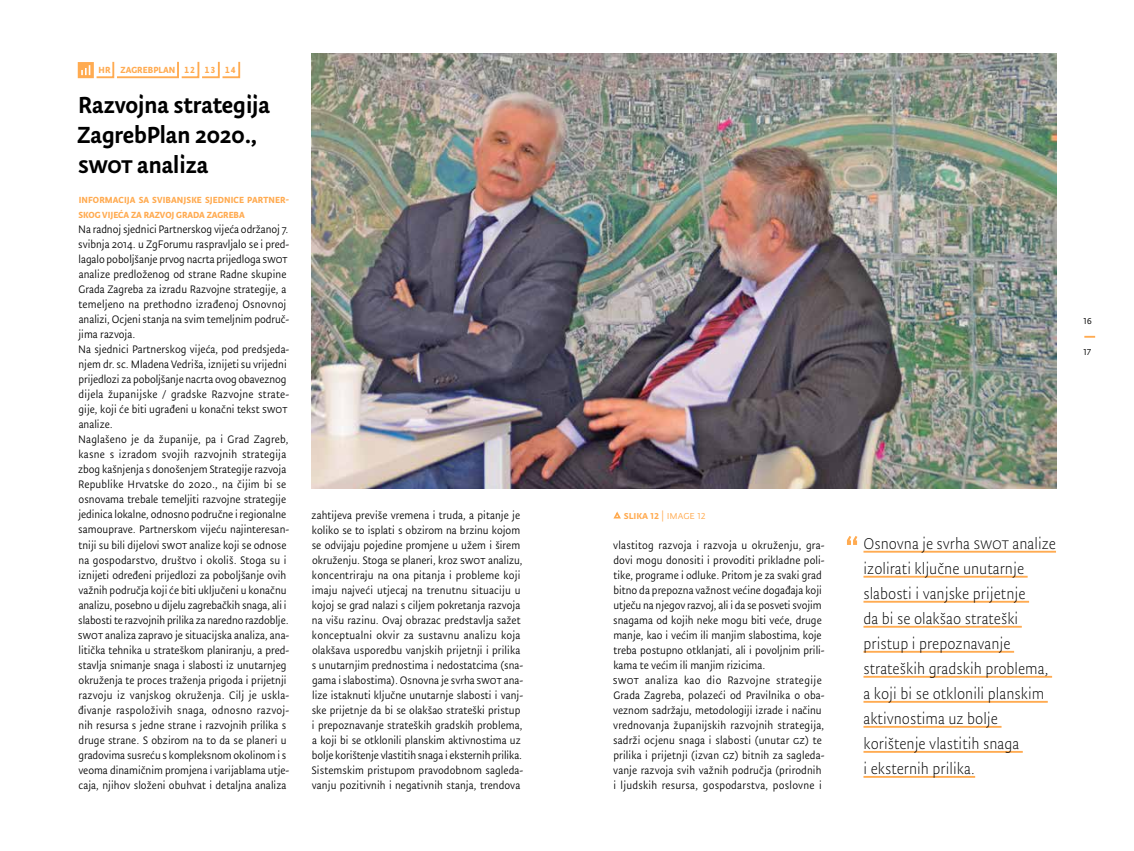
<style>
.page{position:relative;width:1134px;height:851px;background:#fff}
.page>*{position:absolute;margin:0;border:0;box-sizing:border-box;transform-origin:0 0}
.t1{font:500 26.25px/30px "Tempera Pro";letter-spacing:-.005em;color:#000}
.t2{font:300 17.5px/25px "Tempera Pro";color:#000}
.t3{font:12.25px/15px "Tempera Pro Normal";color:#000}
.t4{font:12.25px "Tempera Pro Normal";color:#ffab51}
.t5{font:700 10px/15px "Tempera Pro";letter-spacing:.01em;color:#ffab51}
.s1{font-family:"Tempera Pro";font-weight:500}
</style>
<div class="page">
<svg style="left:78px;top:61px;width:163px;height:18px"></svg>
<img style="left:312px;top:53px;width:744px;height:435px">
<hr style="left:863px;top:550px;width:193px;height:2px;background:#ffab51">
<hr style="left:863px;top:575px;width:165px;height:2px;background:#ffab51">
<hr style="left:863px;top:600px;width:166px;height:2px;background:#ffab51">
<hr style="left:863px;top:625px;width:159px;height:2px;background:#ffab51">
<hr style="left:863px;top:650px;width:151px;height:2px;background:#ffab51">
<hr style="left:863px;top:675px;width:189px;height:2px;background:#ffab51">
<hr style="left:863px;top:700px;width:185px;height:2px;background:#ffab51">
<hr style="left:863px;top:725px;width:138px;height:2px;background:#ffab51">
<hr style="left:863px;top:750px;width:160px;height:2px;background:#ffab51">
<hr style="left:863px;top:775px;width:112px;height:2px;background:#ffab51">
<svg style="left:847px;top:536px;width:10px;height:9px"></svg>
<svg style="left:613px;top:511px;width:8px;height:8px"></svg>
<p class="t5" style="left:99px;top:62px;width:139px">HR ZAGREBPLAN 12 13 14</p>
<h1 class="t1" style="left:77px;top:90px;width:195px">Razvojna strategija<br>ZagrebPlan 2020., swot analiza</h1>
<p class="t5" style="left:79px;top:193px;width:212px">INFORMACIJA SA SVIBANJSKE SJEDNICE PARTNER-<br>SKOG VIJEĆA ZA RAZVOJ GRADA ZAGREBA</p>
<p class="t3" style="left:78px;top:222px;width:213px">Na radnoj sjednici Partnerskog vijeća održanoj 7. svibnja 2014. u ZgForumu raspravljalo se i pred&shy;lagalo poboljšanje prvog nacrta prijedloga SWOT analize predloženog od strane Radne skupine Grada Zagreba za izradu Razvojne strategije, a temeljeno na prethodno izrađenoj Osnovnoj analizi, Ocjeni stanja na svim temeljnim područ&shy;jima razvoja.<br>Na sjednici Partnerskog vijeća, pod predsjeda&shy;njem dr. sc. Mladena Vedriša, iznijeti su vrijedni prijedlozi za poboljšanje nacrta ovog obaveznog dijela županijske / gradske Razvojne strate&shy;gije, koji će biti ugrađeni u konačni tekst SWOT analize.<br>Naglašeno je da županije, pa i Grad Zagreb, kasne s izradom svojih razvojnih strategija zbog kašnjenja s donošenjem Strategije razvoja Republike Hrvatske do 2020., na čijim bi se osnovama trebale temeljiti razvojne strategije jedinica lokalne, odnosno područne i regionalne samouprave. Partnerskom vijeću najinteresan&shy;tniji su bili dijelovi SWOT analize koji se odnose na gospodarstvo, društvo i okoliš. Stoga su i iznijeti određeni prijedlozi za poboljšanje ovih važnih područja koji će biti uključeni u konačnu analizu, posebno u dijelu zagrebačkih snaga, ali i slabosti te razvojnih prilika za naredno razdoblje.<br>SWOT analiza zapravo je situacijska analiza, ana&shy;litička tehnika u strateškom planiranju, a pred&shy;stavlja snimanje snaga i slabosti iz unutarnjeg okruženja te proces traženja prigoda i prijetnji razvoju iz vanjskog okruženja. Cilj je uskla&shy;đivanje raspoloživih snaga, odnosno razvoj&shy;nih resursa s jedne strane i razvojnih prilika s druge strane. S obzirom na to da se planeri u gradovima susreću s kompleksnom okolinom i s veoma dinamičnim promjena i varijablama utje&shy;caja, njihov složeni obuhvat i detaljna analiza</p>
<p class="t3" style="left:311px;top:507px;width:213px">zahtijeva previše vremena i truda, a pitanje je koliko se to isplati s obzirom na brzinu kojom se odvijaju pojedine promjene u užem i širem okruženju. Stoga se planeri, kroz SWOT analizu, koncentriraju na ona pitanja i probleme koji imaju najveći utjecaj na trenutnu situaciju u kojoj se grad nalazi s ciljem pokretanja razvoja na višu razinu. Ovaj obrazac predstavlja sažet konceptualni okvir za sustavnu analizu koja olakšava usporedbu vanjskih prijetnji i prilika s unutarnjim prednostima i nedostatcima (sna&shy;gama i slabostima). Osnovna je svrha SWOT ana&shy;lize istaknuti ključne unutarnje slabosti i vanj&shy;ske prijetnje da bi se olakšao strateški pristup i prepoznavanje strateških gradskih problema, a koji bi se otklonili planskim aktivnostima uz bolje korištenje vlastitih snaga i eksternih prilika.<br>Sistemskim pristupom pravodobnom sagleda&shy;vanju pozitivnih i negativnih stanja, trendova</p>
<p class="t3" style="left:1083px;top:313px;width:10px">16</p>
<p class="t3" style="left:1083px;top:343px;width:9px">17</p>
<p class="t4" style="left:624px;top:508px;width:83px"><span class="s1">slika 12</span> | image 12</p>
<p class="t3" style="left:613px;top:537px;width:214px">vlastitog razvoja i razvoja u okruženju, gra&shy;dovi mogu donositi i provoditi prikladne poli&shy;tike, programe i odluke. Pritom je za svaki grad bitno da prepozna važnost većine događaja koji utječu na njegov razvoj, ali i da se posveti svojim snagama od kojih neke mogu biti veće, druge manje, kao i većim ili manjim slabostima, koje treba postupno otklanjati, ali i povoljnim prili&shy;kama te većim ili manjim rizicima.<br>SWOT analiza kao dio Razvojne strategije Grada Zagreba, polazeći od Pravilnika o oba&shy;veznom sadržaju, metodologiji izrade i načinu vrednovanja županijskih razvojnih strategija, sadrži ocjenu snaga i slabosti (unutar GZ) te prilika i prijetnji (izvan GZ) bitnih za sagleda&shy;vanje razvoja svih važnih područja (prirodnih i ljudskih resursa, gospodarstva, poslovne i</p>
<p class="t2" style="left:863px;top:530px;width:194px">Osnovna je svrha SWOT analize izolirati ključne unutarnje slabosti i vanjske prijetnje<br>da bi se olakšao strateški pristup i prepoznavanje strateških gradskih problema, a koji bi se otklonili planskim aktivnostima uz bolje korištenje vlastitih snaga<br>i eksternih prilika.</p>
</div>
